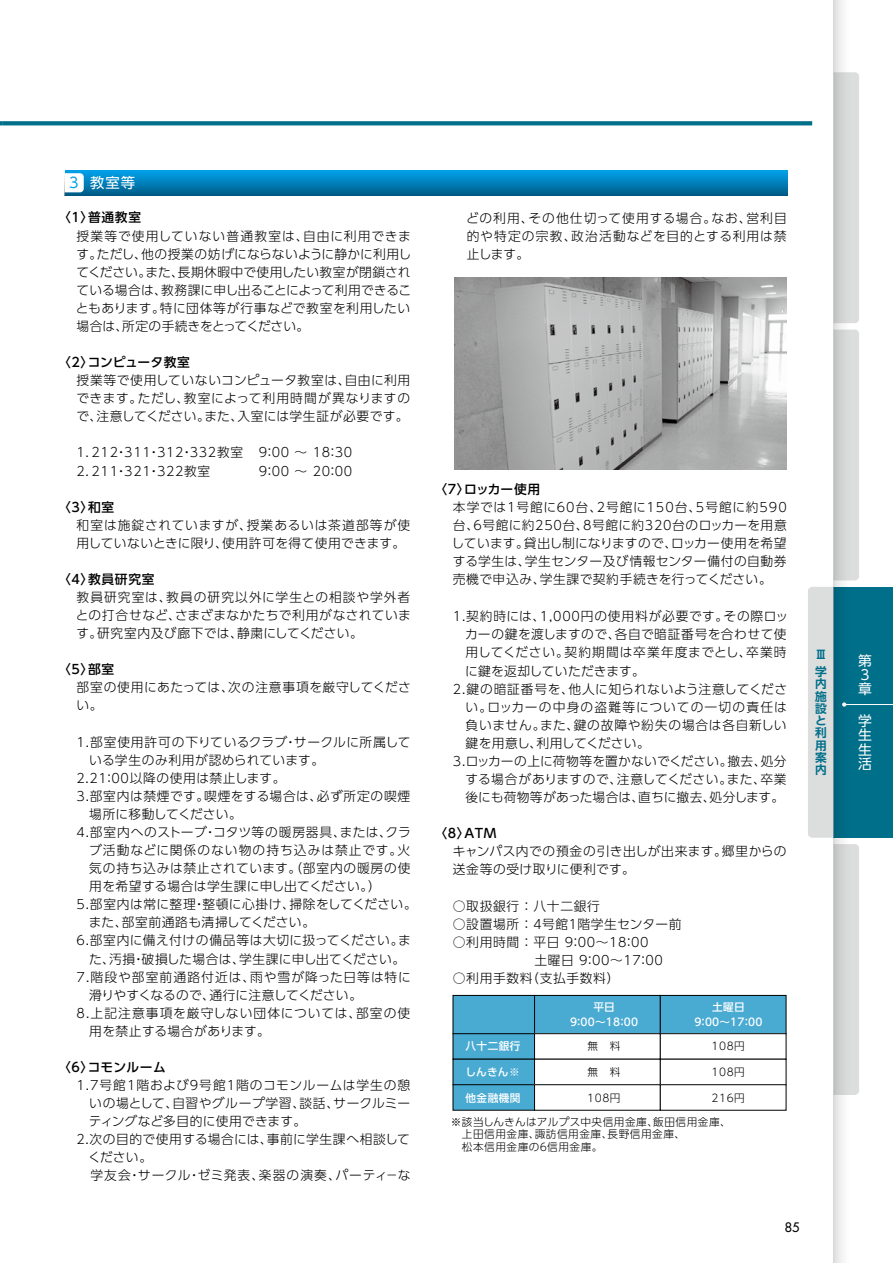
<style>
.page{position:relative;width:893px;height:1263px;background:#fff}
.page>*{position:absolute;margin:0;border:0;box-sizing:border-box;transform-origin:0 0}
.t1{font:14.4px "UD Shin Go Pro";color:#fff}
.t2{font:13.8px/14.1px "UD Shin Go NT Pro";color:#fff;text-align:justify}
.t3{font:300 12.75px/18.1px "UD Shin Go Pro";letter-spacing:.04em;color:#000;text-align:justify}
.t4{font:300 12.75px "UD Shin Go Pro";letter-spacing:.01em;color:#000}
.t5{font:300 12.75px "UD Shin Go Pro";letter-spacing:.015em;color:#000}
.t6{font:300 12.75px "UD Shin Go Pro";letter-spacing:.085em;color:#000}
.t7{font:300 12.75px "UD Shin Go Pro";letter-spacing:.075em;color:#000}
.t8{font:300 12.75px "UD Shin Go Pro";letter-spacing:.06em;color:#000}
.t9{font:500 12.75px "UD Shin Go Pro";letter-spacing:.05em;color:#000}
.t10{font:300 12.75px "UD Shin Go Pro";letter-spacing:.02em;color:#000}
.t11{font:300 12.75px "UD Shin Go Pro";letter-spacing:.065em;color:#000}
.t12{font:300 12.75px "UD Shin Go Pro";letter-spacing:.08em;color:#000}
.t13{font:300 12.75px "UD Shin Go Pro";letter-spacing:.095em;color:#000}
.t14{font:300 12.75px "UD Shin Go Pro";color:#000}
.t15{font:300 12.75px "UD Shin Go Pro";letter-spacing:.005em;color:#000}
.t16{font:500 12.75px "UD Shin Go Pro";letter-spacing:-.01em;color:#000}
.t17{font:12.75px "Futura";color:#000}
.t18{font:700 11.7px/12.3px "UD Shin Go NT Pro De";color:#006f8a;text-align:justify}
.t19{font:300 10.65px/12.8px "UD Shin Go Pro";letter-spacing:.05em;color:#000}
.t20{font:500 10.65px/14.9px "UD Shin Go Pro";letter-spacing:.025em;color:#fff;text-align:center}
.s1{font-family:"UD Shin Go NT Pro";color:#00a0e9}
</style>
<div class="page">
<svg style="left:2px;top:121px;width:810px;height:4px;background:#0c758f"></svg>
<div style="left:850px;top:72px;width:9px;height:251px;background:#dcdddd"></div>
<div style="left:850px;top:330px;width:9px;height:250px;background:#dcdddd"></div>
<div style="left:850px;top:844px;width:9px;height:251px;background:#dcdddd"></div>
<div style="left:834px;top:587px;width:59px;height:251px;background:#006f8a"></div>
<hr style="left:844px;top:704px;width:49px;height:1px;background:#fff">
<div style="left:808px;top:587px;width:25px;height:251px;background:#dcdddd"></div>
<svg style="left:833px;top:0;width:17px;height:1263px"></svg>
<div style="left:65px;top:170px;width:722px;height:26px;background:linear-gradient(to bottom,#00a3ee,#005e89)"></div>
<svg style="left:65px;top:173px;width:19px;height:19px"></svg>
<img style="left:454px;top:278px;width:333px;height:191px">
<div style="left:453px;top:995px;width:82px;height:39px;background:#49aad2"></div>
<div style="left:453px;top:995px;width:82px;height:39px;border:1px solid #000"></div>
<div style="left:453px;top:1034px;width:82px;height:25px;background:#49aad2"></div>
<div style="left:453px;top:1033px;width:82px;height:26px;border:1px solid #000"></div>
<div style="left:535px;top:995px;width:125px;height:39px;background:#49aad2"></div>
<div style="left:534px;top:995px;width:127px;height:39px;border:1px solid #000"></div>
<div style="left:534px;top:1033px;width:126px;height:26px;border:1px solid #000"></div>
<div style="left:453px;top:1059px;width:82px;height:26px;background:#49aad2"></div>
<div style="left:453px;top:1085px;width:82px;height:25px;background:#49aad2"></div>
<div style="left:453px;top:1084px;width:82px;height:26px;border:1px solid #000"></div>
<div style="left:534px;top:1084px;width:126px;height:26px;border:1px solid #000"></div>
<div style="left:660px;top:995px;width:126px;height:39px;background:#49aad2"></div>
<div style="left:660px;top:995px;width:126px;height:39px;border:1px solid #000"></div>
<div style="left:660px;top:1033px;width:126px;height:26px;border:1px solid #000"></div>
<div style="left:660px;top:1084px;width:126px;height:26px;border:1px solid #000"></div>
<p class="t1" style="left:69px;top:171px;width:68px"><span class="s1">3</span> 教室等</p>
<p class="t9" style="left:58px;top:207px;width:85px">〈1〉普通教室</p>
<p class="t3" style="left:76px;top:226px;width:337px">授業等で使用していない普通教室は、自由に利用できます。ただし、他の授業の妨げにならないように静かに利用してください。また、長期休暇中で使用したい教室が閉鎖されている場合は、教務課に申し出ることによって利用できることもあります。特に団体等が行事などで教室を利用したい場合は、所定の手続きをとってください。</p>
<p class="t16" style="left:58px;top:352px;width:133px">〈2〉コンピュータ教室</p>
<p class="t3" style="left:76px;top:371px;width:336px">授業等で使用していないコンピュータ教室は、自由に利用できます。ただし、教室によって利用時間が異なりますので、注意してください。また、入室には学生証が必要です。</p>
<p class="t3" style="left:77px;top:443px;width:277px">1．212・311・312・332教室 9：00 ～ 18：30<br>2．211・321・322教室</p>
<p class="t3" style="left:259px;top:461px;width:95px">9：00 ～ 20：00</p>
<p class="t9" style="left:58px;top:496px;width:58px">〈3〉和室</p>
<p class="t3" style="left:77px;top:515px;width:335px">和室は施錠されていますが、授業あるいは茶道部等が使用していないときに限り、使用許可を得て使用できます。</p>
<p class="t9" style="left:58px;top:569px;width:98px">〈4〉教員研究室</p>
<p class="t3" style="left:76px;top:588px;width:337px">教員研究室は、教員の研究以外に学生との相談や学外者との打合せなど、さまざまなかたちで利用がなされています。研究室内及び廊下では、静粛にしてください。</p>
<p class="t9" style="left:58px;top:659px;width:58px">〈5〉部室</p>
<p class="t3" style="left:77px;top:678px;width:336px">部室の使用にあたっては、次の注意事項を厳守してください。</p>
<p class="t3" style="left:77px;top:732px;width:336px">1.部室使用許可の下りているクラブ・サークルに所属して</p>
<p class="t3" style="left:89px;top:750px;width:236px">いる学生のみ利用が認められています。</p>
<p class="t3" style="left:77px;top:768px;width:210px">2.21：00以降の使用は禁止します。</p>
<p class="t3" style="left:77px;top:786px;width:335px">3.部室内は禁煙です。喫煙をする場合は、必ず所定の喫煙</p>
<p class="t4" style="left:89px;top:804px;width:154px">場所に移動してください。</p>
<p class="t3" style="left:77px;top:823px;width:336px">4.部室内へのストーブ・コタツ等の暖房器具、または、クラ</p>
<p class="t7" style="left:89px;top:840px;width:323px">ブ活動などに関係のない物の持ち込みは禁止です。火</p>
<p class="t8" style="left:89px;top:858px;width:323px">気の持ち込みは禁止されています。（部室内の暖房の使</p>
<p class="t10" style="left:89px;top:876px;width:293px">用を希望する場合は学生課に申し出てください。）</p>
<p class="t3" style="left:77px;top:895px;width:335px">5.部室内は常に整理・整頓に心掛け、掃除をしてください｡</p>
<p class="t3" style="left:89px;top:913px;width:228px">また、部室前通路も清掃してください。</p>
<p class="t3" style="left:77px;top:931px;width:336px">6.部室内に備え付けの備品等は大切に扱ってください。ま</p>
<p class="t5" style="left:89px;top:948px;width:318px">た、汚損・破損した場合は、学生課に申し出てください。</p>
<p class="t12" style="left:77px;top:966px;width:336px">7.階段や部室前通路付近は、雨や雪が降った日等は特に</p>
<p class="t14" style="left:89px;top:984px;width:274px">滑りやすくなるので、通行に注意してください。</p>
<p class="t6" style="left:77px;top:1002px;width:335px">8.上記注意事項を厳守しない団体については、部室の使</p>
<p class="t10" style="left:89px;top:1021px;width:182px">用を禁止する場合があります。</p>
<p class="t9" style="left:58px;top:1057px;width:109px">〈6〉コモンルーム</p>
<p class="t7" style="left:77px;top:1075px;width:335px">1.7号館1階および9号館1階のコモンルームは学生の憩</p>
<p class="t3" style="left:89px;top:1094px;width:322px">いの場として、自習やグループ学習、談話、サークルミー</p>
<p class="t4" style="left:89px;top:1111px;width:219px">ティングなど多目的に使用できます。</p>
<p class="t3" style="left:77px;top:1130px;width:335px">2.次の目的で使用する場合には、事前に学生課へ相談して</p>
<p class="t3" style="left:88px;top:1148px;width:65px">ください。</p>
<p class="t6" style="left:90px;top:1165px;width:322px">学友会・サークル・ゼミ発表、楽器の演奏、パーティ－な</p>
<p class="t3" style="left:466px;top:208px;width:322px">どの利用、その他仕切って使用する場合。なお、営利目的や特定の宗教、政治活動などを目的とする利用は禁止します。</p>
<p class="t9" style="left:434px;top:478px;width:107px">〈7〉ロッカー使用</p>
<p class="t3" style="left:451px;top:497px;width:337px">本学では1号館に60台、2号館に150台、5号館に約590台、6号館に約250台、8号館に約320台のロッカーを用意しています。貸出し制になりますので、ロッカー使用を希望する学生は、学生センター及び情報センター備付の自動券売機で申込み、学生課で契約手続きを行ってください。</p>
<p class="t11" style="left:453px;top:606px;width:337px">1.契約時には、1,000円の使用料が必要です。その際ロッ</p>
<p class="t3" style="left:465px;top:625px;width:323px">カーの鍵を渡しますので、各自で暗証番号を合わせて使</p>
<p class="t8" style="left:466px;top:642px;width:323px">用してください。契約期間は卒業年度までとし、卒業時</p>
<p class="t5" style="left:465px;top:660px;width:181px">に鍵を返却していただきます。</p>
<p class="t3" style="left:453px;top:679px;width:336px">2.鍵の暗証番号を、他人に知られないよう注意してくださ</p>
<p class="t13" style="left:466px;top:696px;width:323px">い。ロッカーの中身の盗難等についての一切の責任は</p>
<p class="t3" style="left:466px;top:715px;width:322px">負いません。また、鍵の故障や紛失の場合は各自新しい</p>
<p class="t15" style="left:466px;top:733px;width:186px">鍵を用意し、利用してください。</p>
<p class="t4" style="left:453px;top:751px;width:335px">3.ロッカーの上に荷物等を置かないでください。撤去、処分</p>
<p class="t5" style="left:465px;top:769px;width:323px">する場合がありますので、注意してください。また、卒業</p>
<p class="t4" style="left:466px;top:787px;width:320px">後にも荷物等があった場合は、直ちに撤去、処分します。</p>
<p class="t9" style="left:434px;top:823px;width:64px">〈8〉ATM</p>
<p class="t3" style="left:453px;top:842px;width:335px">キャンパス内での預金の引き出しが出来ます。郷里からの送金等の受け取りに便利です。</p>
<p class="t3" style="left:453px;top:896px;width:256px">○取扱銀行 ： 八十二銀行　　　　　　　　</p>
<p class="t3" style="left:453px;top:914px;width:230px">○設置場所 ： ４号館１階学生センター前</p>
<p class="t3" style="left:535px;top:932px;width:130px;text-indent:-82px">○利用時間 ： 平日 9：00～18：00土曜日 9：00～17：00</p>
<p class="t3" style="left:453px;top:968px;width:168px">○利用手数料（支払手数料）</p>
<p class="t20" style="left:694px;top:1000px;width:69px">土曜日<br>9：00～17：00</p>
<p class="t19" style="left:712px;top:1039px;width:35px">108円</p>
<p class="t19" style="left:712px;top:1065px;width:35px">108円</p>
<p class="t19" style="left:712px;top:1091px;width:35px">216円</p>
<p class="t19" style="left:451px;top:1115px;width:282px">※該当しんきんはアルプス中央信用金庫、飯田信用金庫、　上田信用金庫、諏訪信用金庫、長野信用金庫、<br>　松本信用金庫の６信用金庫。</p>
<p class="t20" style="left:570px;top:1000px;width:69px">平日<br>9：00～18：00</p>
<p class="t19" style="left:587px;top:1039px;width:34px">無　料</p>
<p class="t19" style="left:587px;top:1065px;width:34px">無　料</p>
<p class="t19" style="left:587px;top:1091px;width:35px">108円</p>
<p class="t20" style="left:466px;top:1038px;width:57px">八十二銀行</p>
<p class="t20" style="left:466px;top:1064px;width:56px">しんきん※</p>
<p class="t20" style="left:466px;top:1090px;width:57px">他金融機関</p>
<p class="t18" style="left:815px;top:648px;width:11px">Ⅲ</p>
<p class="t2" style="left:858px;top:653px;width:15px;text-align:left">第<br>3章</p>
<p class="t18" style="left:815px;top:665px;width:13px">学内施設と利用案内</p>
<p class="t2" style="left:858px;top:714px;width:15px">学生生活</p>
<p class="t17" style="left:785px;top:1218px;width:16px">85</p>
</div>
